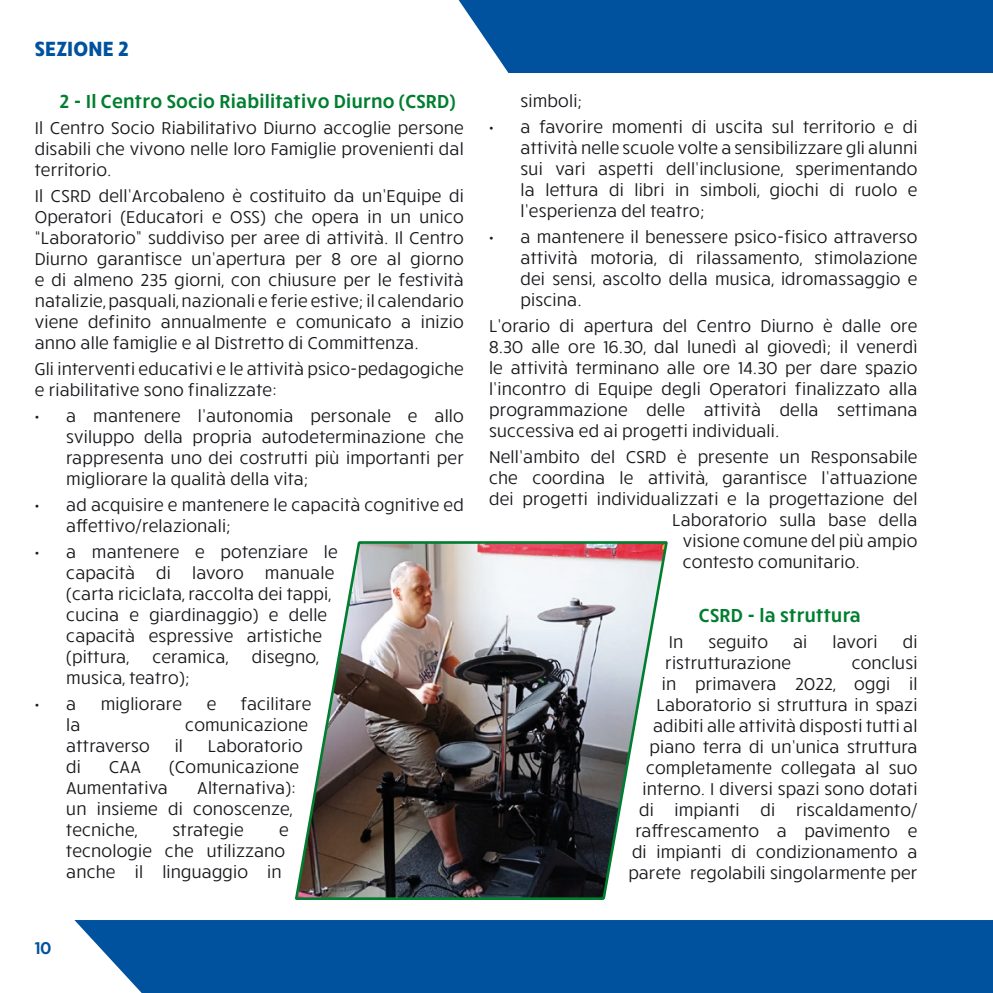
<style>
.page{position:relative;width:993px;height:993px;background:#fff}
.page>*{position:absolute;margin:0;border:0;box-sizing:border-box;transform-origin:0 0}
.t1{font:700 21px "Ruck Sack";letter-spacing:.01em;color:#00519e}
.t2{font:600 19.25px "Ruck Sack";letter-spacing:.01em;color:#007e2f}
.t3{font:17.5px/21px "Ruck Sack";letter-spacing:.01em;color:#1a171c;text-align:justify}
.t4{font:600 17.5px "Ruck Sack";color:#00519e}
</style>
<div class="page">
<div style="left:0;top:0;width:992px;height:73px;background:#00519e"></div>
<div style="left:0;top:0;width:509px;height:73px;background:#fff"></div>
<div style="left:74px;top:920px;width:918px;height:72px;background:#00519e"></div>
<img style="left:295px;top:541px;width:373px;height:359px">
<p class="t1" style="left:35px;top:35px;width:95px">SEZIONE 2</p>
<p class="t2" style="left:60px;top:88px;width:397px">2 - Il Centro Socio Riabilitativo Diurno (CSRD)</p>
<p class="t3" style="left:35px;top:116px;width:430px">Il Centro Socio Riabilitativo Diurno accoglie persone disabili che vivono nelle loro Famiglie provenienti dal territorio.</p>
<p class="t3" style="left:35px;top:184px;width:430px">Il CSRD dell’Arcobaleno è costituito da un’Equipe di Operatori (Educatori e OSS) che opera in un unico “Laboratorio” suddiviso per aree di attività. Il Centro Diurno garantisce un’apertura per 8 ore al giorno e di almeno 235 giorni, con chiusure per le festività natalizie, pasquali, nazionali e ferie estive; il calendario viene definito annualmente e comunicato a inizio anno alle famiglie e al Distretto di Committenza.</p>
<p class="t3" style="left:35px;top:357px;width:430px">Gli interventi educativi e le attività psico-pedagogiche e riabilitative sono finalizzate:</p>
<p class="t3" style="left:66px;top:404px;width:399px;text-indent:-31px">• a mantenere l’autonomia personale e allo sviluppo della propria autodeterminazione che rappresenta uno dei costrutti più importanti per migliorare la qualità della vita;</p>
<p class="t3" style="left:66px;top:493px;width:399px;text-indent:-31px">• ad acquisire e mantenere le capacità cognitive ed affettivo/relazionali;</p>
<p class="t3" style="left:66px;top:540px;width:273px;text-align:left;text-indent:-31px">• a mantenere e potenziare le capacità di lavoro manuale (carta riciclata, raccolta dei tappi, cucina e giardinaggio) e delle capacità espressive artistiche (pittura,</p>
<p class="t3" style="left:152px;top:645px;width:78px">ceramica,</p>
<p class="t3" style="left:252px;top:645px;width:69px">disegno,</p>
<p class="t3" style="left:66px;top:666px;width:125px">musica, teatro);</p>
<p class="t3" style="left:35px;top:692px;width:43px">• a</p>
<p class="t3" style="left:101px;top:692px;width:83px">migliorare</p>
<p class="t3" style="left:207px;top:692px;width:11px">e</p>
<p class="t3" style="left:241px;top:692px;width:72px">facilitare</p>
<p class="t3" style="left:66px;top:713px;width:16px">la</p>
<p class="t3" style="left:185px;top:713px;width:124px">comunicazione</p>
<p class="t3" style="left:66px;top:734px;width:85px">attraverso</p>
<p class="t3" style="left:175px;top:734px;width:10px">il</p>
<p class="t3" style="left:208px;top:734px;width:96px">Laboratorio</p>
<p class="t3" style="left:66px;top:755px;width:16px">di</p>
<p class="t3" style="left:109px;top:755px;width:33px">CAA</p>
<p class="t3" style="left:169px;top:755px;width:131px">(Comunicazione</p>
<p class="t3" style="left:66px;top:776px;width:103px">Aumentativa</p>
<p class="t3" style="left:66px;top:776px;width:231px;text-align:left;text-indent:131px">Alternativa): un insieme di conoscenze, tecniche,</p>
<p class="t3" style="left:172px;top:818px;width:72px">strategie</p>
<p class="t3" style="left:66px;top:818px;width:224px;text-align:left;text-indent:213px">e tecnologie che utilizzano anche il linguaggio in</p>
<p class="t4" style="left:35px;top:935px;width:18px">10</p>
<p class="t3" style="left:520px;top:89px;width:63px">simboli;</p>
<p class="t3" style="left:520px;top:115px;width:398px;text-indent:-32px">• a favorire momenti di uscita sul territorio e di attività nelle scuole volte a sensibilizzare gli alunni sui vari aspetti dell’inclusione, sperimentando la lettura di libri in simboli, giochi di ruolo e l’esperienza del teatro;</p>
<p class="t3" style="left:520px;top:225px;width:398px;text-indent:-32px">• a mantenere il benessere psico-fisico attraverso attività motoria, di rilassamento, stimolazione dei sensi, ascolto della musica, idromassaggio e piscina.</p>
<p class="t3" style="left:489px;top:314px;width:430px">L’orario di apertura del Centro Diurno è dalle ore 8.30 alle ore 16.30, dal lunedì al giovedì; il venerdì le attività terminano alle ore 14.30 per dare spazio l’incontro di Equipe degli Operatori finalizzato alla programmazione delle attività della settimana successiva ed ai progetti individuali.</p>
<p class="t3" style="left:489px;top:445px;width:430px">Nell’ambito del CSRD è presente un Responsabile</p>
<p class="t3" style="left:489px;top:466px;width:430px">che coordina le attività, garantisce l’attuazione</p>
<p class="t3" style="left:489px;top:487px;width:430px">dei progetti individualizzati e la progettazione del</p>
<p class="t3" style="left:672px;top:508px;width:247px">Laboratorio sulla base della</p>
<p class="t3" style="left:682px;top:529px;width:236px">visione comune del più ampio</p>
<p class="t3" style="left:682px;top:550px;width:178px">contesto comunitario.</p>
<p class="t2" style="left:698px;top:602px;width:163px">CSRD - la struttura</p>
<p class="t3" style="left:668px;top:630px;width:16px">In</p>
<p class="t3" style="left:708px;top:630px;width:61px">seguito</p>
<p class="t3" style="left:792px;top:630px;width:16px">ai</p>
<p class="t3" style="left:832px;top:630px;width:47px">lavori</p>
<p class="t3" style="left:902px;top:630px;width:16px">di</p>
<p class="t3" style="left:665px;top:651px;width:127px">ristrutturazione</p>
<p class="t3" style="left:628px;top:651px;width:290px;text-align:right">conclusi<br>in primavera 2022, oggi il<br>Laboratorio si struttura in spazi adibiti alle attività disposti tutti al piano terra di un’unica struttura completamente collegata al suo interno. I diversi spazi sono dotati di impianti di riscaldamento/ raffrescamento a pavimento e di impianti di condizionamento a parete regolabili singolarmente per</p>
</div>
